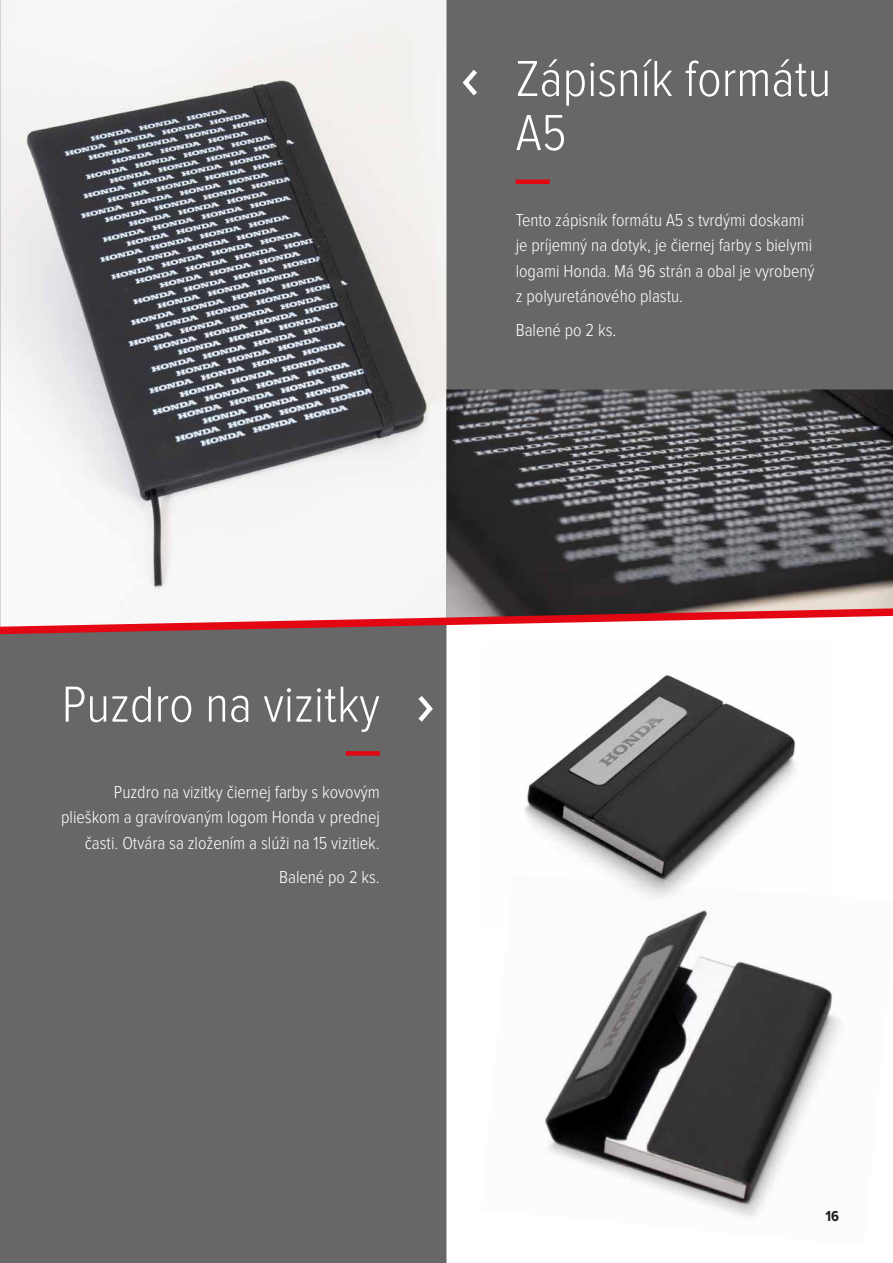
<style>
.page{position:relative;width:893px;height:1263px;background:#fff}
.page>*{position:absolute;margin:0;border:0;box-sizing:border-box;transform-origin:0 0}
.t1{font:300 52.5px/54px "Proxima Nova Cond";color:#fff}
.t2{font:300 18px/25.5px "Proxima Nova Cond";color:#fff}
.t3{font:700 15px "Proxima Nova Cond";color:#1d1d1b}
</style>
<div class="page">
<img style="left:0;top:0;width:446px;height:604px">
<div style="left:446px;top:0;width:447px;height:389px;background:#666766"></div>
<div style="left:0;top:657px;width:446px;height:606px;background:#666766"></div>
<svg style="left:460px;top:65px;width:22px;height:35px"></svg>
<svg style="left:414px;top:691px;width:22px;height:35px"></svg>
<div style="left:516px;top:179px;width:34px;height:5px;background:#e30613"></div>
<img style="left:544px;top:931px;width:297px;height:286px">
<img style="left:524px;top:675px;width:272px;height:256px">
<img style="left:446px;top:389px;width:447px;height:215px">
<svg style="left:0;top:604px;width:893px;height:53px"></svg>
<div style="left:346px;top:751px;width:34px;height:5px;background:#e30613"></div>
<h1 class="t1" style="left:516px;top:54px;width:317px">Zápisník formátu<br>A5</h1>
<p class="t2" style="left:516px;top:208px;width:300px">Tento zápisník formátu A5 s tvrdými doskami je príjemný na dotyk, je čiernej farby s bielymi logami Honda. Má 96 strán a obal je vyrobený z polyuretánového plastu.</p>
<p class="t2" style="left:516px;top:318px;width:102px">Balené po 2 ks.</p>
<h1 class="t1" style="left:62px;top:679px;width:320px">Puzdro na vizitky</h1>
<p class="t2" style="left:61px;top:779px;width:320px;text-align:right">Puzdro na vizitky čiernej farby s kovovým plieškom a gravírovaným logom Honda v prednej časti. Otvára sa zložením a slúži na 15 vizitiek.</p>
<p class="t2" style="left:279px;top:864px;width:102px">Balené po 2 ks.</p>
<p class="t3" style="left:825px;top:1205px;width:15px">16</p>
</div>
